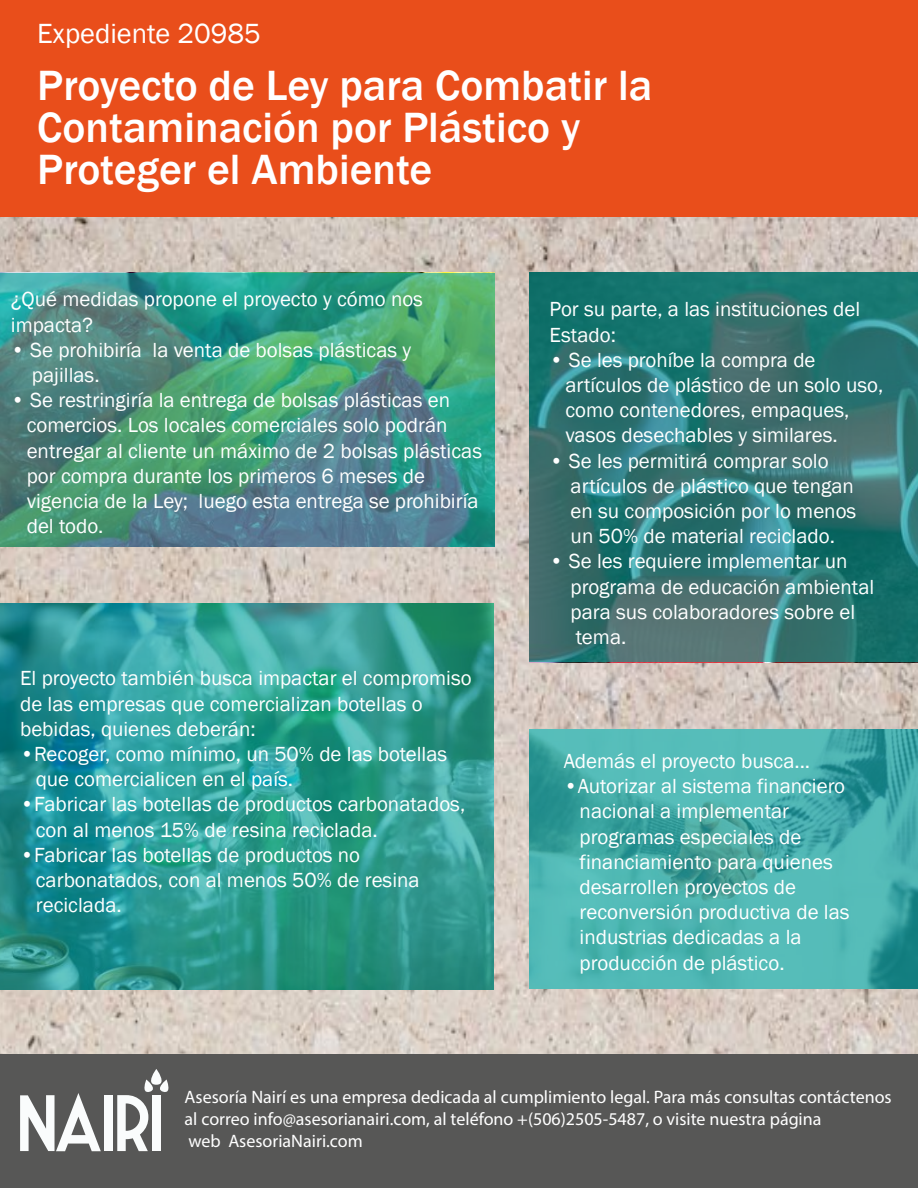
<style>
.page{position:relative;width:918px;height:1188px;background:#fff}
.page>*{position:absolute;margin:0;border:0;box-sizing:border-box;transform-origin:0 0}
.t1{font:500 43.5px/42px "Franklin Gothic";color:#fff}
.t2{font:28.5px "Franklin Gothic";color:#fff}
.t3{font:21px/25.2px "Franklin Gothic";color:#fff}
.t4{font:18px/21.6px "Myriad Pro";color:#fff}
</style>
<div class="page">
<img style="left:0;top:216px;width:918px;height:838px">
<div style="left:0;top:1054px;width:918px;height:134px;background:#575756"></div>
<svg style="left:20px;top:1093px;width:81px;height:58px"></svg>
<div style="left:104px;top:1095px;width:9px;height:56px;background:#fafcfc"></div>
<svg style="left:117px;top:1069px;width:52px;height:82px"></svg>
<div style="left:0;top:0;width:918px;height:216px;background:#e94e1b"></div>
<svg style="left:529px;top:272px;width:389px;height:390px;background:#2f7371"></svg>
<img style="left:0;top:273px;width:495px;height:273px">
<svg style="left:0;top:603px;width:493px;height:386px;background:#2b9891"></svg>
<svg style="left:529px;top:730px;width:389px;height:259px;background:#48afac"></svg>
<h2 class="t2" style="left:37px;top:17px;width:225px">Expediente 20985</h2>
<h1 class="t1" style="left:37px;top:64px;width:617px">Proyecto de Ley para Combatir la<br>Contaminación por Plástico y<br>Proteger el Ambiente</h1>
<p class="t3" style="left:11px;top:287px;width:414px">¿Qué medidas propone el proyecto y cómo nos impacta?</p>
<p class="t3" style="left:32px;top:337px;width:381px;text-indent:-21px">• Se prohibiría la venta de bolsas plásticas y pajillas.</p>
<p class="t3" style="left:27px;top:387px;width:457px;text-indent:-16px">• Se restringiría la entrega de bolsas plásticas en comercios. Los locales comerciales solo podrán entregar al cliente un máximo de 2 bolsas plásticas por compra durante los primeros 6 meses de vigencia de la Ley; luego esta entrega se prohibiría del todo.</p>
<p class="t3" style="left:20px;top:665px;width:453px">El proyecto también busca impactar el compromiso de las empresas que comercializan botellas o bebidas, quienes deberán:</p>
<p class="t3" style="left:36px;top:741px;width:413px;text-indent:-16px">•Recoger, como mínimo, un 50% de las botellas que comercialicen en el país.</p>
<p class="t3" style="left:36px;top:791px;width:431px;text-indent:-16px">•Fabricar las botellas de productos carbonatados, con al menos 15% de resina reciclada.</p>
<p class="t3" style="left:36px;top:842px;width:385px;text-indent:-16px">•Fabricar las botellas de productos no carbonatados, con al menos 50% de resina reciclada.</p>
<p class="t3" style="left:550px;top:296px;width:312px">Por su parte, a las instituciones del<br>Estado:</p>
<p class="t3" style="left:565px;top:347px;width:320px;text-indent:-16px">• Se les prohíbe la compra de artículos de plástico de un solo uso, como contenedores, empaques, vasos desechables y similares.</p>
<p class="t3" style="left:571px;top:448px;width:287px;text-indent:-21px">• Se les permitirá comprar solo artículos de plástico que tengan en su composición por lo menos un 50% de material reciclado.</p>
<p class="t3" style="left:571px;top:548px;width:305px;text-indent:-21px">• Se les requiere implementar un programa de educación ambiental para sus colaboradores sobre el tema.</p>
<p class="t3" style="left:564px;top:748px;width:248px">Además el proyecto busca...</p>
<p class="t3" style="left:580px;top:773px;width:271px;text-indent:-16px">•Autorizar al sistema financiero nacional a implementar programas especiales de financiamiento para quienes desarrollen proyectos de reconversión productiva de las industrias dedicadas a la producción de plástico.</p>
<p class="t4" style="left:185px;top:1086px;width:709px">Asesoría Nairí es una empresa dedicada al cumplimiento legal. Para más consultas contáctenos al correo info@asesorianairi.com, al teléfono +(506)2505-5487, o visite nuestra página<br>web AsesoriaNairi.com</p>
</div>
